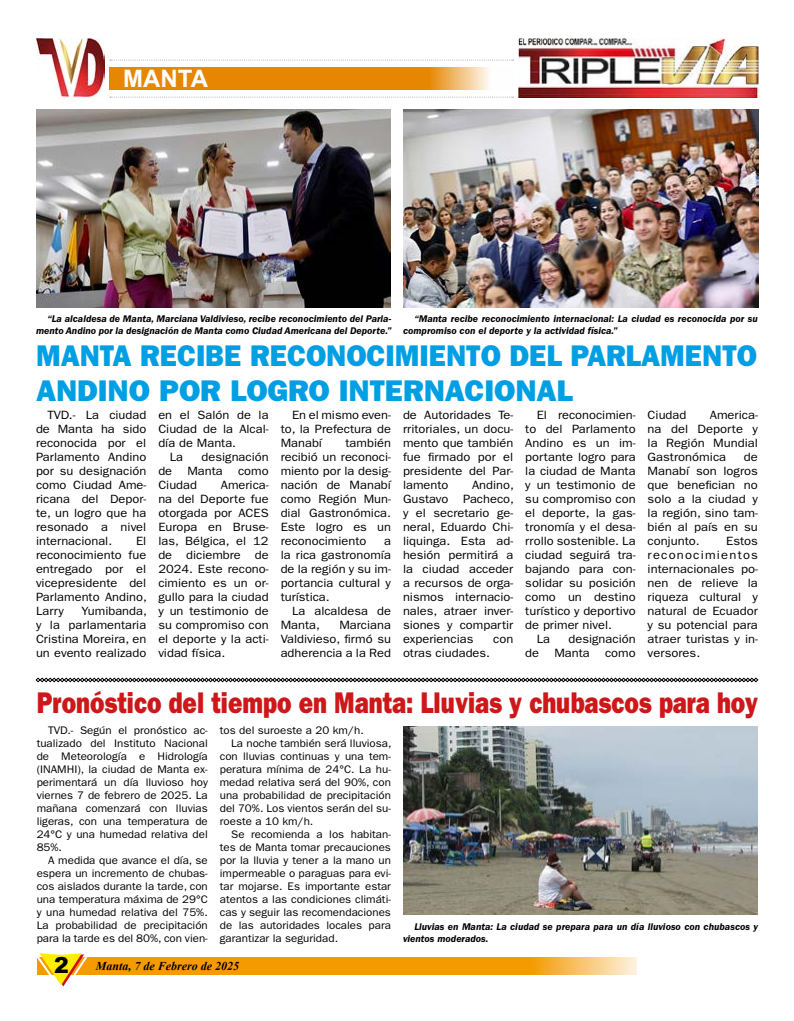
<style>
.page{position:relative;width:794px;height:1021px;background:#fff}
.page>*{position:absolute;margin:0;border:0;box-sizing:border-box;transform-origin:0 0}
.t1{font:30px/35px "ITC Franklin Gothic Std Hvy";color:#009fe3;scale:.96 1}
.t2{font:30px "ITC Franklin Gothic Std Hvy";color:#cd1719;scale:.8 1}
.t3{font:700 24px "Arial";color:#fff}
.t4{font:12px/14px "ITC Franklin Gothic Std";color:#000;text-align:justify;scale:1.07 1}
.t5{font:12px/14px "ITC Franklin Gothic Std";color:#000;text-align:justify;scale:1.08 1}
.t6{font:italic 700 12px "Times New Roman";color:#000}
.t7{font:11px/13px "ITC Franklin Gothic Std";color:#000;text-align:justify;scale:1.05 1}
.t8{font:italic 600 10px/12px "ITC Franklin Gothic Std";color:#000}
.s1{font-family:"Arial";font-weight:900;font-style:normal;font-size:22px}
</style>
<div class="page">
<svg style="left:89px;top:957px;width:547px;height:18px;fill:#f59a00"></svg>
<svg style="left:37px;top:953px;width:52px;height:33px"></svg>
<svg style="left:110px;top:97px;width:403px;height:1px"></svg>
<svg style="left:109px;top:67px;width:380px;height:23px;fill:#e78600"></svg>
<svg style="left:110px;top:60px;width:403px;height:1px"></svg>
<img style="left:36px;top:38px;width:68px;height:59px">
<img style="left:519px;top:38px;width:239px;height:60px">
<img style="left:36px;top:109px;width:355px;height:198px">
<img style="left:403px;top:109px;width:355px;height:198px">
<svg style="left:36px;top:677px;width:722px;height:5px"></svg>
<img style="left:403px;top:726px;width:355px;height:188px">
<h2 class="t3" style="left:123px;top:61px;width:86px">MANTA</h2>
<p class="t8" style="left:36px;top:312px;width:357px;text-align:right">“La alcaldesa de Manta, Marciana Valdivieso, recibe reconocimiento del Parla&shy;mento Andino por la designación de Manta como Ciudad Americana del Deporte.”</p>
<h1 class="t1" style="left:36px;top:338px;width:752px">MANTA RECIBE RECONOCIMIENTO DEL PARLAMENTO<br>ANDINO POR LOGRO INTERNACIONAL</h1>
<p class="t8" style="left:403px;top:312px;width:356px;text-indent:11px">“Manta recibe reconocimiento internacional: La ciudad es reconocida por su compromiso con el deporte y la actividad física.”</p>
<p class="t4" style="left:36px;top:408px;width:105px;text-indent:11px">TVD.- La ciudad de Manta ha sido reconocida por el Parlamento Andino por su designación como Ciudad Ame&shy;ricana del Depor&shy;te, un logro que ha resonado a nivel internacional.</p>
<p class="t4" style="left:36px;top:534px;width:105px;text-indent:100px">El reconocimiento fue entregado por el vicepresidente del Parlamento Andino, Larry</p>
<p class="t4" style="left:36px;top:604px;width:105px;text-indent:45px">Yumibanda, y la parlamentaria Cristina Moreira, en un evento realizado</p>
<p class="t4" style="left:158px;top:408px;width:105px">en el Salón de la</p>
<p class="t4" style="left:158px;top:422px;width:105px">Ciudad de la Alcal-</p>
<p class="t4" style="left:158px;top:436px;width:74px">día de Manta.</p>
<p class="t4" style="left:170px;top:450px;width:14px">La</p>
<p class="t4" style="left:202px;top:450px;width:64px">designación</p>
<p class="t4" style="left:158px;top:464px;width:14px">de</p>
<p class="t4" style="left:187px;top:464px;width:35px">Manta</p>
<p class="t4" style="left:238px;top:464px;width:30px">como</p>
<p class="t4" style="left:158px;top:478px;width:38px">Ciudad</p>
<p class="t4" style="left:158px;top:478px;width:105px;text-indent:63px">America&shy;na del Deporte fue otorgada por ACES Europa en Bruse&shy;las, Bélgica, el 12 de diciembre de 2024. Este recono&shy;cimiento es un or&shy;gullo para la ciudad y un testimonio de su compromiso con el deporte y la acti&shy;vidad física.</p>
<p class="t4" style="left:281px;top:408px;width:105px;text-indent:11px">En el mismo even&shy;to, la Prefectura de Manabí</p>
<p class="t4" style="left:281px;top:436px;width:105px;text-indent:65px">también recibió un reconoci&shy;miento por la desig&shy;nación de Manabí como Región Mun&shy;dial Gastronómica.<br>Este logro es un reconocimiento</p>
<p class="t4" style="left:281px;top:534px;width:105px;text-indent:103px">a la rica gastronomía de la región y su im&shy;portancia cultural y turística.</p>
<p class="t4" style="left:281px;top:604px;width:105px;text-indent:11px">La alcaldesa de<br>Manta,</p>
<p class="t4" style="left:281px;top:618px;width:105px;text-indent:59px">Marciana Valdivieso, firmó su adherencia a la Red</p>
<p class="t4" style="left:403px;top:408px;width:105px">de Autoridades Te&shy;rritoriales, un docu&shy;mento que también fue firmado por el presidente del Par&shy;lamento</p>
<p class="t4" style="left:403px;top:478px;width:105px;text-indent:69px">Andino, Gustavo Pacheco, y el secretario ge&shy;neral, Eduardo Chi&shy;liquinga. Esta ad&shy;hesión permitirá a la ciudad acceder a recursos de orga&shy;nismos internacio&shy;nales, atraer inver&shy;siones y compartir experiencias</p>
<p class="t4" style="left:493px;top:632px;width:20px">con</p>
<p class="t4" style="left:403px;top:646px;width:83px">otras ciudades.</p>
<p class="t4" style="left:536px;top:408px;width:94px">El reconocimien-</p>
<p class="t4" style="left:525px;top:422px;width:105px">to del Parlamento</p>
<p class="t4" style="left:525px;top:436px;width:105px">Andino es un im-</p>
<p class="t4" style="left:525px;top:450px;width:105px">portante logro para</p>
<p class="t4" style="left:525px;top:464px;width:105px">la ciudad de Manta</p>
<p class="t4" style="left:525px;top:478px;width:105px">y un testimonio de</p>
<p class="t4" style="left:525px;top:492px;width:105px">su compromiso con</p>
<p class="t4" style="left:525px;top:506px;width:105px">el deporte, la gas-</p>
<p class="t4" style="left:525px;top:520px;width:105px">tronomía y el desa-</p>
<p class="t4" style="left:525px;top:534px;width:105px">rrollo sostenible. La</p>
<p class="t4" style="left:525px;top:548px;width:105px">ciudad seguirá tra-</p>
<p class="t4" style="left:525px;top:562px;width:105px">bajando para con-</p>
<p class="t4" style="left:525px;top:576px;width:105px">solidar su posición</p>
<p class="t4" style="left:525px;top:590px;width:105px">como un destino</p>
<p class="t4" style="left:525px;top:604px;width:105px">turístico y deportivo</p>
<p class="t4" style="left:525px;top:618px;width:83px">de primer nivel.</p>
<p class="t4" style="left:536px;top:632px;width:14px">La</p>
<p class="t4" style="left:568px;top:632px;width:64px">designación</p>
<p class="t4" style="left:525px;top:646px;width:14px">de</p>
<p class="t4" style="left:554px;top:646px;width:35px">Manta</p>
<p class="t4" style="left:605px;top:646px;width:30px">como</p>
<p class="t4" style="left:647px;top:408px;width:38px">Ciudad</p>
<p class="t5" style="left:647px;top:408px;width:104px;text-indent:62px">America&shy;na del Deporte y la Región Mundial Gastronómica</p>
<p class="t5" style="left:647px;top:450px;width:104px;text-indent:96px">de Manabí son logros que benefician no solo a la ciudad y la región, sino tam&shy;bién al país en su conjunto.</p>
<p class="t5" style="left:647px;top:534px;width:104px;text-indent:78px">Estos reconocimientos internacionales po&shy;nen de relieve la riqueza cultural y natural de Ecuador y su potencial para atraer turistas y in&shy;versores.</p>
<h1 class="t2" style="left:37px;top:684px;width:903px">Pronóstico del tiempo en Manta: Lluvias y chubascos para hoy</h1>
<p class="t7" style="left:37px;top:724px;width:164px;text-indent:11px">TVD.- Según el pronóstico ac&shy;tualizado del Instituto Nacional de Meteorología e Hidrología (INAMHI), la ciudad de Manta ex&shy;perimentará un día lluvioso hoy viernes 7 de febrero de 2025. La mañana comenzará con lluvias ligeras, con una temperatura de 24°C y una humedad relativa del 85%.</p>
<p class="t7" style="left:37px;top:854px;width:164px;text-indent:11px">A medida que avance el día, se espera un incremento de chubas&shy;cos aislados durante la tarde, con una temperatura máxima de 29°C y una humedad relativa del 75%.<br>La probabilidad de precipitación para la tarde es del 80%, con vien-</p>
<p class="t7" style="left:220px;top:724px;width:139px">tos del suroeste a 20 km/h.</p>
<p class="t7" style="left:231px;top:737px;width:154px">La noche también será lluviosa,</p>
<p class="t7" style="left:220px;top:750px;width:164px">con lluvias continuas y una tem-</p>
<p class="t7" style="left:220px;top:763px;width:164px">peratura mínima de 24°C. La hu-</p>
<p class="t7" style="left:220px;top:776px;width:164px">medad relativa será del 90%, con</p>
<p class="t7" style="left:220px;top:789px;width:164px">una probabilidad de precipitación</p>
<p class="t7" style="left:220px;top:802px;width:164px">del 70%. Los vientos serán del su-</p>
<p class="t7" style="left:220px;top:815px;width:91px">roeste a 10 km/h.</p>
<p class="t7" style="left:231px;top:828px;width:154px">Se recomienda a los habitan-</p>
<p class="t7" style="left:220px;top:841px;width:164px">tes de Manta tomar precauciones</p>
<p class="t7" style="left:220px;top:854px;width:164px">por la lluvia y tener a la mano un</p>
<p class="t7" style="left:220px;top:867px;width:164px">impermeable o paraguas para evi-</p>
<p class="t7" style="left:220px;top:880px;width:164px">tar mojarse. Es importante estar</p>
<p class="t7" style="left:220px;top:893px;width:164px">atentos a las condiciones climáti-</p>
<p class="t7" style="left:220px;top:906px;width:164px">cas y seguir las recomendaciones</p>
<p class="t7" style="left:220px;top:919px;width:164px">de las autoridades locales para</p>
<p class="t7" style="left:220px;top:932px;width:114px">garantizar la seguridad.</p>
<p class="t8" style="left:403px;top:921px;width:356px;text-indent:11px">Lluvias en Manta: La ciudad se prepara para un día lluvioso con chubascos y vientos moderados.</p>
<p class="t6" style="left:54px;top:957px;width:186px"><span class="s1">2</span> Manta, 7 de Febrero de 2025</p>
</div>
